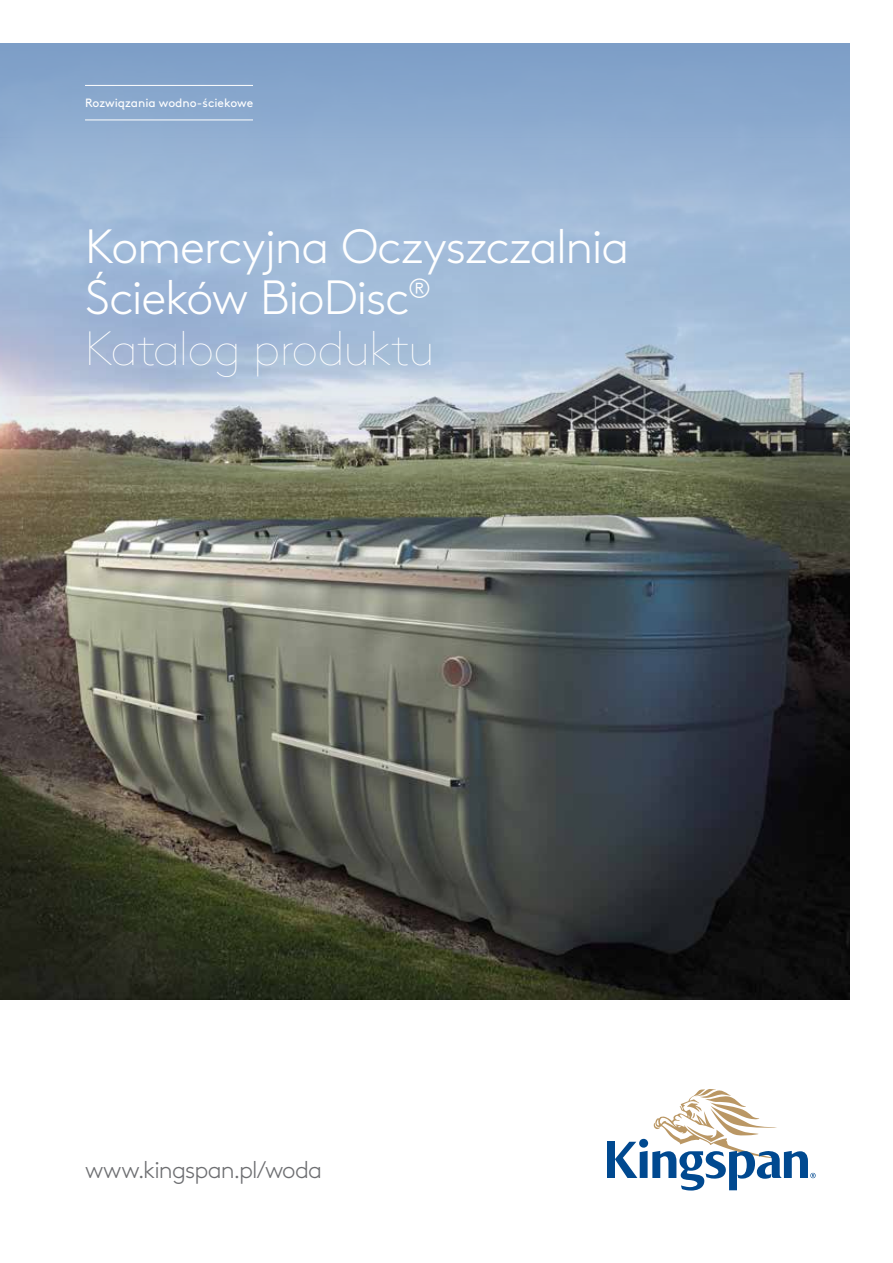
<style>
.page{position:relative;width:893px;height:1263px;background:#fff}
.page>*{position:absolute;margin:0;border:0;box-sizing:border-box;transform-origin:0 0}
.t1{font:300 48px/51px "Brown Pro";letter-spacing:-.025em;color:#fff}
.t2{font:300 24px "Brown Pro";letter-spacing:-.03em;color:#6d6e71}
.t3{font:12px "Brown Pro";color:#fff}
.s1{font-weight:100}
</style>
<div class="page">
<img style="left:0;top:521px;width:849px;height:478px">
<div style="left:607px;top:1142px;width:8px;height:36px;background:#004990"></div>
<svg style="left:615px;top:1089px;width:201px;height:101px"></svg>
<svg style="left:0;top:44px;width:849px;height:477px;background:#93a7ba"></svg>
<hr style="left:85px;top:120px;width:168px;height:1px;background:#fff">
<hr style="left:85px;top:85px;width:168px;height:1px;background:#fff">
<p class="t3" style="left:85px;top:93px;width:170px">Rozwiązania wodno-ściekowe</p>
<p class="t1" style="left:85px;top:218px;width:546px">Komercyjna Oczyszczalnia<br>Ścieków BioDisc<sup>®<br></sup><span class="s1">Katalog produktu</span></p>
<p class="t2" style="left:85px;top:1152px;width:239px">www.kingspan.pl/woda</p>
</div>
